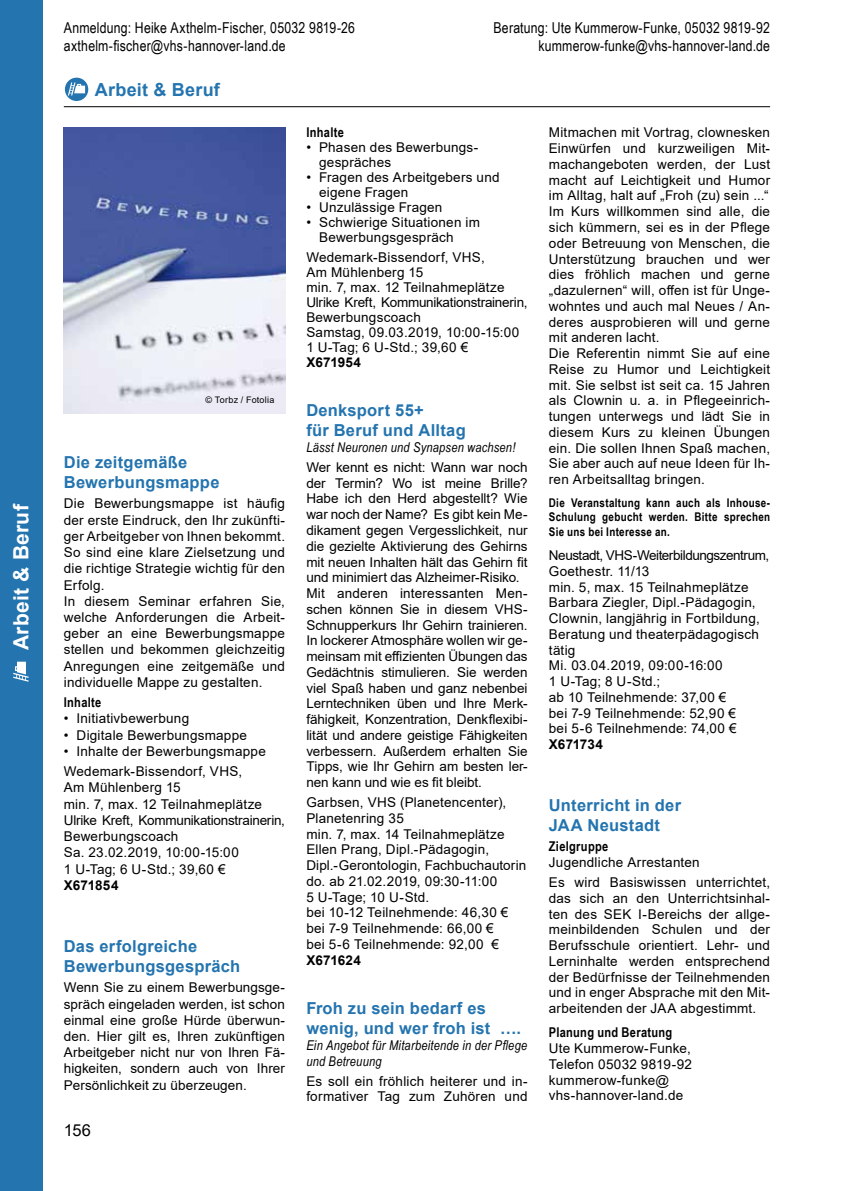
<style>
.page{position:relative;width:851px;height:1191px;background:#fff}
.page>*{position:absolute;margin:0;border:0;box-sizing:border-box;transform-origin:0 0}
.t1{font:700 21px "Arial";letter-spacing:.015em;color:#fff}
.t2{font:700 18px "Arial";letter-spacing:.015em;color:#2474af}
.t3{font:700 16.5px/19.8px "Arial";letter-spacing:.015em;color:#2474af}
.t4{font:16.5px "Arial";color:#000}
.t5{font:15px "Arial Narrow";letter-spacing:.01em;color:#000}
.t6{font:13.5px/15.8px "Arial";letter-spacing:.015em;color:#000}
.t7{font:13.5px/15.8px "Arial";letter-spacing:-.005em;color:#000}
.t8{font:italic 13.5px/15.8px "Arial Narrow";letter-spacing:.015em;color:#000}
.t9{font:700 13.5px "Arial Narrow";letter-spacing:.025em;color:#000}
.t10{font:700 13.5px "Arial";letter-spacing:.005em;color:#000}
.t11{font:700 12px/14.4px "Arial Narrow";letter-spacing:.025em;color:#000;text-align:justify}
.t12{font:9px "Arial";letter-spacing:.025em;color:#000}
</style>
<div class="page">
<img style="left:64px;top:128px;width:221px;height:286px">
<hr style="left:64px;top:106px;width:706px;height:1px;background:#000">
<div style="left:0;top:0;width:43px;height:1191px;background:#2474af"></div>
<svg style="left:13px;top:661px;width:16px;height:20px"></svg>
<div style="left:65px;top:78px;width:23px;height:23px;background:#2474af;border-radius:50%"></div>
<svg style="left:68px;top:82px;width:17px;height:14px"></svg>
<h1 class="t1" style="left:6px;top:650px;width:148px;rotate:-90deg">Arbeit &amp; Beruf</h1>
<p class="t5" style="left:64px;top:16px;width:293px">Anmeldung: Heike Axthelm-Fischer, 05032 9819-26</p>
<p class="t5" style="left:493px;top:16px;width:278px">Beratung: Ute Kummerow-Funke, 05032 9819-92</p>
<p class="t5" style="left:64px;top:34px;width:223px">axthelm-fischer@vhs-hannover-land.de</p>
<p class="t5" style="left:538px;top:34px;width:233px">kummerow-funke@vhs-hannover-land.de</p>
<h2 class="t2" style="left:95px;top:77px;width:127px">Arbeit &amp; Beruf</h2>
<p class="t12" style="left:205px;top:394px;width:71px">© Torbz / Fotolia</p>
<p class="t3" style="left:64px;top:453px;width:157px">Die zeitgemäße<br>Bewerbungsmappe</p>
<p class="t6" style="left:64px;top:495px;width:223px;line-height:16.2px">Die Bewerbungsmappe ist häufig der erste Eindruck, den Ihr zukünfti&shy;ger Arbeitgeber von Ihnen bekommt.<br>So sind eine klare Zielsetzung und die richtige Strategie wichtig für den<br>Erfolg.<br>In diesem Seminar erfahren Sie, welche Anforderungen die Arbeit&shy;geber an eine Bewerbungsmappe stellen und bekommen gleichzeitig<br>Anregungen eine zeitgemäße und individuelle Mappe zu gestalten.</p>
<p class="t9" style="left:64px;top:692px;width:39px">Inhalte</p>
<p class="t6" style="left:64px;top:710px;width:127px">• Initiativbewerbung</p>
<p class="t6" style="left:64px;top:727px;width:185px">• Digitale Bewerbungsmappe</p>
<p class="t6" style="left:64px;top:741px;width:203px;line-height:20.4px">• Inhalte der Bewerbungsmappe<br>Wedemark-Bissendorf, VHS,</p>
<p class="t6" style="left:64px;top:779px;width:223px;line-height:16.2px">Am Mühlenberg 15<br>min. 7, max. 12 Teilnahmeplätze<br>Ulrike Kreft, Kommunikationstrainerin,<br>Bewerbungscoach<br>Sa. 23.02.2019, 10:00-15:00<br>1 U-Tag; 6 U-Std.; 39,60 €</p>
<p class="t10" style="left:64px;top:875px;width:56px">X671854</p>
<p class="t3" style="left:64px;top:936px;width:178px">Das erfolgreiche<br>Bewerbungsgespräch</p>
<p class="t6" style="left:64px;top:979px;width:223px;line-height:16.2px;text-align:justify">Wenn Sie zu einem Bewerbungsge&shy;spräch eingeladen werden, ist schon einmal eine große Hürde überwun&shy;den. Hier gilt es, Ihren zukünftigen Arbeitgeber nicht nur von Ihren Fä&shy;higkeiten, sondern auch von Ihrer Persönlichkeit zu überzeugen.</p>
<p class="t4" style="left:64px;top:1118px;width:29px">156</p>
<p class="t9" style="left:306px;top:122px;width:39px">Inhalte</p>
<p class="t6" style="left:319px;top:140px;width:161px;line-height:15px;text-indent:-13px">• Phasen des Bewerbungs&shy;gespräches</p>
<p class="t6" style="left:319px;top:170px;width:182px;line-height:15px;text-indent:-13px">• Fragen des Arbeitgebers und eigene Fragen</p>
<p class="t6" style="left:306px;top:200px;width:138px">• Unzulässige Fragen</p>
<p class="t6" style="left:319px;top:215px;width:162px;line-height:15px;text-indent:-13px">• Schwierige Situationen im<br>Bewerbungsgespräch</p>
<p class="t6" style="left:306px;top:249px;width:223px;line-height:15px">Wedemark-Bissendorf, VHS,<br>Am Mühlenberg 15<br>min. 7, max. 12 Teilnahmeplätze<br>Ulrike Kreft, Kommunikationstrainerin,<br>Bewerbungscoach<br>Samstag, 09.03.2019, 10:00-15:00<br>1 U-Tag; 6 U-Std.; 39,60 €</p>
<p class="t10" style="left:306px;top:352px;width:56px">X671954</p>
<p class="t3" style="left:306px;top:401px;width:161px">Denksport 55+<br>für Beruf und Alltag</p>
<p class="t8" style="left:306px;top:439px;width:210px">Lässt Neuronen und Synapsen wachsen!</p>
<p class="t7" style="left:306px;top:459px;width:223px">Wer kennt es nicht: Wann war noch der Termin? Wo ist meine Brille?<br>Habe ich den Herd abgestellt? Wie war noch der Name? Es gibt kein Me&shy;dikament gegen Vergesslichkeit, nur die gezielte Aktivierung des Gehirns mit neuen Inhalten hält das Gehirn fit und minimiert das Alzheimer-Risiko.<br>Mit anderen interessanten Men&shy;schen können Sie in diesem VHS-Schnupperkurs Ihr Gehirn trainieren.<br>In lockerer Atmosphäre wollen wir ge&shy;meinsam mit effizienten Übungen das Gedächtnis stimulieren. Sie werden viel Spaß haben und ganz nebenbei Lerntechniken üben und Ihre Merk&shy;fähigkeit, Konzentration, Denkflexibi&shy;lität und andere geistige Fähigkeiten verbessern. Außerdem erhalten Sie Tipps, wie Ihr Gehirn am besten ler&shy;nen kann und wie es fit bleibt.</p>
<p class="t6" style="left:306px;top:794px;width:221px">Garbsen, VHS (Planetencenter),<br>Planetenring 35<br>min. 7, max. 14 Teilnahmeplätze<br>Ellen Prang, Dipl.-Pädagogin,<br>Dipl.-Gerontologin, Fachbuchautorin do. ab 21.02.2019, 09:30-11:00<br>5 U-Tage; 10 U-Std.<br>bei 10-12 Teilnehmende: 46,30 € bei 7-9 Teilnehmende: 66,00 €<br>bei 5-6 Teilnehmende: 92,00 €</p>
<p class="t10" style="left:306px;top:950px;width:56px">X671624</p>
<p class="t3" style="left:306px;top:998px;width:216px">Froh zu sein bedarf es wenig, und wer froh ist ….</p>
<p class="t8" style="left:306px;top:1036px;width:222px">Ein Angebot für Mitarbeitende in der Pflege und Betreuung</p>
<p class="t6" style="left:306px;top:1072px;width:223px">Es soll ein fröhlich heiterer und in&shy;formativer Tag zum Zuhören und</p>
<p class="t6" style="left:549px;top:125px;width:223px">Mitmachen mit Vortrag, clownesken<br>Einwürfen und kurzweiligen Mit&shy;machangeboten werden, der Lust macht auf Leichtigkeit und Humor im Alltag, halt auf „Froh (zu) sein ...“<br>Im Kurs willkommen sind alle, die sich kümmern, sei es in der Pflege oder Betreuung von Menschen, die<br>Unterstützung brauchen und wer dies fröhlich machen und gerne „dazulernen“ will, offen ist für Unge&shy;wohntes und auch mal Neues / An&shy;deres ausprobieren will und gerne mit anderen lacht.<br>Die Referentin nimmt Sie auf eine<br>Reise zu Humor und Leichtigkeit mit. Sie selbst ist seit ca. 15 Jahren als Clownin u. a. in Pflegeeinrich&shy;tungen unterwegs und lädt Sie in diesem Kurs zu kleinen Übungen ein. Die sollen Ihnen Spaß machen,<br>Sie aber auch auf neue Ideen für Ih&shy;ren Arbeitsalltag bringen.</p>
<p class="t11" style="left:549px;top:495px;width:223px">Die Veranstaltung kann auch als Inhouse-Schulung gebucht werden. Bitte sprechen Sie uns bei Interesse an.</p>
<p class="t6" style="left:549px;top:547px;width:222px">Neustadt, VHS-Weiterbildungszentrum,<br>Goethestr. 11/13<br>min. 5, max. 15 Teilnahmeplätze<br>Barbara Ziegler, Dipl.-Pädagogin,<br>Clownin, langjährig in Fortbildung,<br>Beratung und theaterpädagogisch tätig<br>Mi. 03.04.2019, 09:00-16:00<br>1 U-Tag; 8 U-Std.;<br>ab 10 Teilnehmende: 37,00 €<br>bei 7-9 Teilnehmende: 52,90 €<br>bei 5-6 Teilnehmende: 74,00 €</p>
<p class="t10" style="left:549px;top:735px;width:56px">X671734</p>
<p class="t3" style="left:549px;top:796px;width:134px">Unterricht in der<br>JAA Neustadt</p>
<p class="t9" style="left:549px;top:836px;width:61px">Zielgruppe</p>
<p class="t6" style="left:549px;top:852px;width:223px;line-height:20px">Jugendliche Arrestanten<br>Es wird Basiswissen unterrichtet,</p>
<p class="t6" style="left:549px;top:890px;width:223px;text-align:justify">das sich an den Unterrichtsinhal&shy;ten des SEK I-Bereichs der allge&shy;meinbildenden Schulen und der Berufsschule orientiert. Lehr- und Lerninhalte werden entsprechend der Bedürfnisse der Teilnehmenden und in enger Absprache mit den Mit&shy;arbeitenden der JAA abgestimmt.</p>
<p class="t9" style="left:549px;top:1022px;width:125px">Planung und Beratung</p>
<p class="t6" style="left:549px;top:1040px;width:145px">Ute Kummerow-Funke,<br>Telefon 05032 9819-92 kummerow-funke@ vhs-hannover-land.de</p>
</div>
